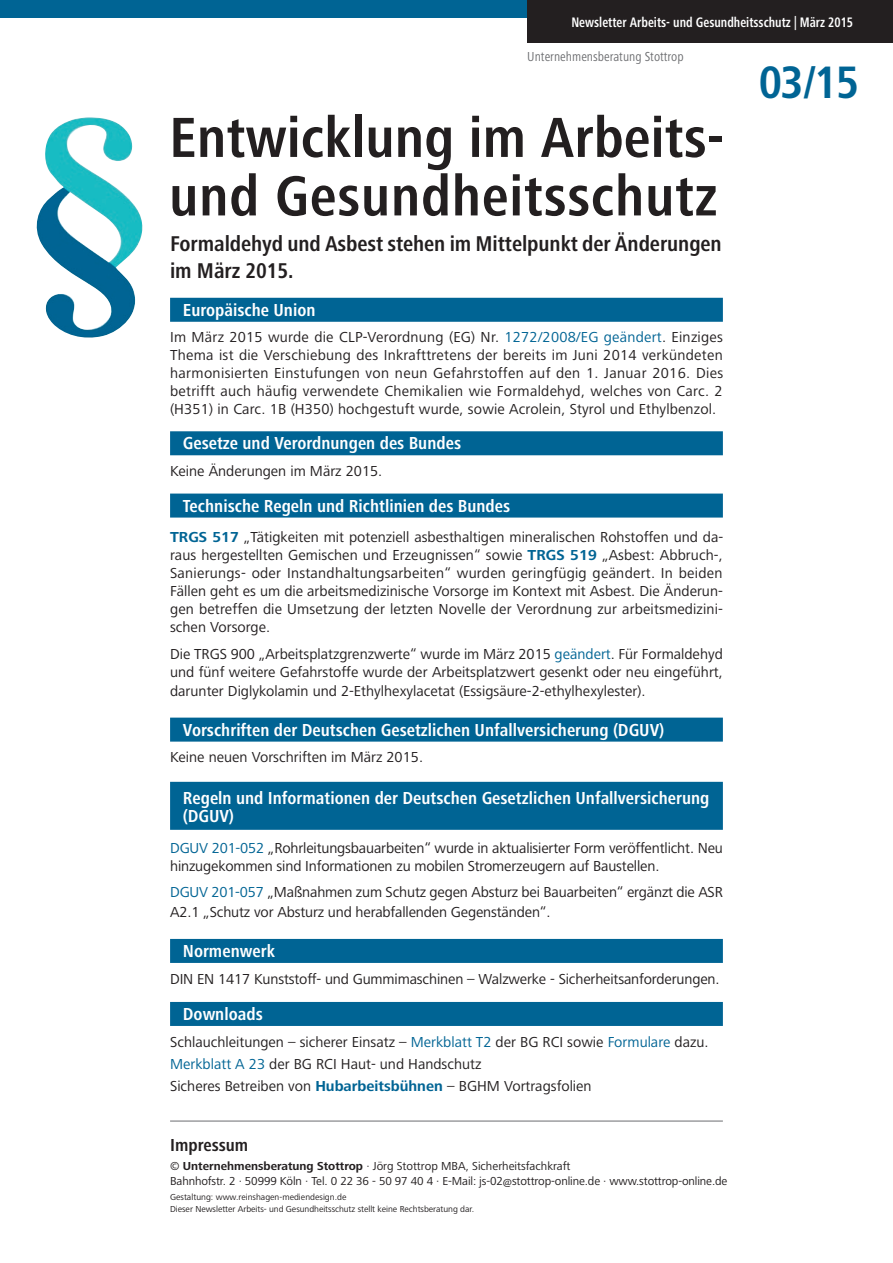
<style>
.page{position:relative;width:893px;height:1263px;background:#fff}
.page>*{position:absolute;margin:0;border:0;box-sizing:border-box;transform-origin:0 0}
.t1{font:700 condensed 58.5px/58.5px "Frutiger Next LT";letter-spacing:.01em;color:#231f20}
.t2{font:700 condensed 45px "Frutiger";color:#006494}
.t3{font:700 condensed 22.2px/27px "Frutiger Next LT";letter-spacing:-.005em;color:#231f20}
.t4{font:700 condensed 18px/18px "Frutiger Next LT";color:#fff}
.t5{font:700 condensed 18px "Frutiger Next LT";color:#231f20}
.t6{font:15px/18px "Frutiger Next LT";color:#231f20}
.t7{font:700 condensed 14.25px "Frutiger Next LT";color:#fff;scale:.9 1}
.t8{font:condensed 13.5px "Frutiger Next LT";color:#6c6d70}
.t9{font:12px/15px "Frutiger Next LT";letter-spacing:-.01em;color:#231f20}
.t10{font:9px/12px "Frutiger Next LT";letter-spacing:-.005em;color:#231f20}
.s1{color:#006494}
.s2{font-weight:700;color:#006494}
.s3{font-weight:700}
</style>
<div class="page">
<img style="left:36px;top:117px;width:107px;height:221px">
<div style="left:0;top:0;width:893px;height:17px;background:#006494"></div>
<div style="left:170px;top:298px;width:553px;height:24px;background:#006494"></div>
<div style="left:170px;top:431px;width:553px;height:24px;background:#006494"></div>
<div style="left:170px;top:494px;width:553px;height:24px;background:#006494"></div>
<div style="left:170px;top:718px;width:553px;height:24px;background:#006494"></div>
<div style="left:170px;top:782px;width:553px;height:48px;background:#006494"></div>
<div style="left:170px;top:939px;width:553px;height:24px;background:#006494"></div>
<div style="left:170px;top:1002px;width:553px;height:24px;background:#006494"></div>
<div style="left:527px;top:0;width:366px;height:43px;background:#231f20"></div>
<hr style="left:170px;top:1121px;width:553px;height:1px;background:#6c6d70">
<p class="t7" style="left:571px;top:14px;width:315px">Newsletter Arbeits- und Gesundheitsschutz | März 2015</p>
<p class="t8" style="left:527px;top:50px;width:158px">Unternehmensberatung Stottrop</p>
<h2 class="t2" style="left:759px;top:55px;width:102px">03/15</h2>
<h1 class="t1" style="left:169px;top:108px;width:557px">Entwicklung im Arbeits&shy;und Gesundheitsschutz</h1>
<h3 class="t3" style="left:170px;top:230px;width:553px">Formaldehyd und Asbest stehen im Mittelpunkt der Änderungen im März 2015.</h3>
<p class="t4" style="left:183px;top:301px;width:134px">Europäische Union</p>
<p class="t6" style="left:170px;top:328px;width:555px;text-align:justify">Im März 2015 wurde die CLP-Verordnung (EG) Nr. <span class="s1">1272/2008/EG geändert</span>. Einziges Thema ist die Verschiebung des Inkrafttretens der bereits im Juni 2014 verkündeten harmonisierten Einstufungen von neun Gefahrstoffen auf den 1. Januar 2016. Dies betrifft auch häufig verwendete Chemikalien wie Formaldehyd, welches von Carc. 2 (H351) in Carc. 1B (H350) hochgestuft wurde, sowie Acrolein, Styrol und Ethylbenzol.</p>
<p class="t4" style="left:183px;top:434px;width:280px">Gesetze und Verordnungen des Bundes</p>
<p class="t6" style="left:170px;top:462px;width:214px">Keine Änderungen im März 2015.</p>
<p class="t4" style="left:183px;top:497px;width:329px">Technische Regeln und Richtlinien des Bundes</p>
<p class="t6" style="left:170px;top:528px;width:555px;text-align:justify"><span class="s2">TRGS 517</span> „Tätigkeiten mit potenziell asbesthaltigen mineralischen Rohstoffen und da&shy;raus hergestellten Gemischen und Erzeugnissen“ sowie <span class="s2">TRGS 519</span> „Asbest: Abbruch-, Sanierungs- oder Instandhaltungsarbeiten“ wurden geringfügig geändert. In beiden Fällen geht es um die arbeitsmedizinische Vorsorge im Kontext mit Asbest. Die Änderun&shy;gen betreffen die Umsetzung der letzten Novelle der Verordnung zur arbeitsmedizini&shy;schen Vorsorge.</p>
<p class="t6" style="left:170px;top:645px;width:554px">Die TRGS 900 „Arbeitsplatzgrenzwerte“ wurde im März 2015 <span class="s1">geändert</span>. Für Formaldehyd und fünf weitere Gefahrstoffe wurde der Arbeitsplatzwert gesenkt oder neu eingeführt,</p>
<p class="t6" style="left:170px;top:682px;width:477px">darunter Diglykolamin und 2-Ethylhexylacetat (Essigsäure-2-ethylhexylester).</p>
<p class="t4" style="left:183px;top:721px;width:483px">Vorschriften der Deutschen Gesetzlichen Unfallversicherung (DGUV)</p>
<p class="t6" style="left:170px;top:748px;width:254px">Keine neuen Vorschriften im März 2015.</p>
<p class="t4" style="left:183px;top:789px;width:528px">Regeln und Informationen der Deutschen Gesetzlichen Unfallversicherung (DGUV)</p>
<p class="t6" style="left:170px;top:839px;width:554px"><span class="s1">DGUV 201-052</span> „Rohrleitungsbauarbeiten“ wurde in aktualisierter Form veröffentlicht. Neu hinzugekommen sind Informationen zu mobilen Stromerzeugern auf Baustellen.</p>
<p class="t6" style="left:170px;top:883px;width:554px;line-height:19.5px"><span class="s1">DGUV 201-057</span> „Maßnahmen zum Schutz gegen Absturz bei Bauarbeiten“ ergänzt die ASR<br>A2.1 „Schutz vor Absturz und herabfallenden Gegenständen“.</p>
<p class="t4" style="left:183px;top:942px;width:94px">Normenwerk</p>
<p class="t6" style="left:170px;top:969px;width:551px">DIN EN 1417 Kunststoff- und Gummimaschinen – Walzwerke - Sicherheitsanforderungen.</p>
<p class="t4" style="left:183px;top:1005px;width:81px">Downloads</p>
<p class="t6" style="left:170px;top:1030px;width:540px;line-height:22.2px">Schlauchleitungen – sicherer Einsatz – <span class="s1">Merkblatt T2</span> der BG RCI sowie <span class="s1">Formulare</span> dazu.<br><span class="s1">Merkblatt A 23</span> der BG RCI Haut- und Handschutz<br>Sicheres Betreiben von <span class="s2">Hubarbeitsbühnen</span> – BGHM Vortragsfolien</p>
<p class="t5" style="left:170px;top:1135px;width:80px">Impressum</p>
<p class="t9" style="left:170px;top:1158px;width:559px">© <span class="s3">Unternehmensberatung Stottrop</span> · Jörg Stottrop MBA, Sicherheitsfachkraft<br>Bahnhofstr. 2 · 50999 Köln · Tel. 0 22 36 - 50 97 40 4 · E-Mail: js-02@stottrop-online.de · www.stottrop-online.de</p>
<p class="t10" style="left:170px;top:1191px;width:306px">Gestaltung: www.reinshagen-mediendesign.de<br>Dieser Newsletter Arbeits- und Gesundheitsschutz stellt keine Rechtsberatung dar.</p>
</div>
